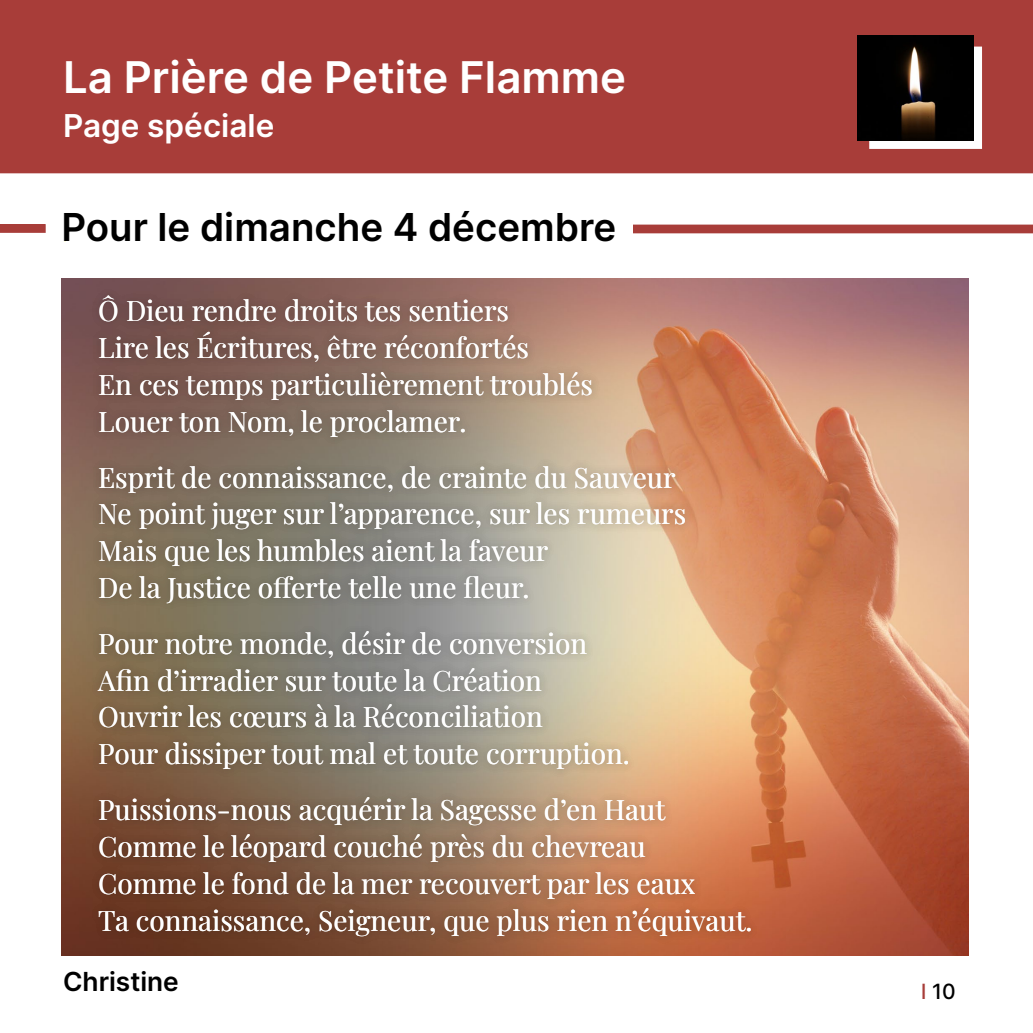
<style>
.page{position:relative;width:1033px;height:1033px;background:#fff}
.page>*{position:absolute;margin:0;border:0;box-sizing:border-box;transform-origin:0 0}
.t1{font:43.75px "Inter";color:#fff}
.t2{font:38.5px "Inter";color:#000}
.t3{font:31.5px "Inter";color:#fff}
.t4{font:28px/36.8px "Playfair Display";color:#fff}
.t5{font:26.25px "Inter";color:#000}
.t6{font:21px "Inter";color:#000}
.s1{color:#a83d39}
</style>
<div class="page">
<div style="left:1px;top:1px;width:1031px;height:171px;background:#a83d39"></div>
<div style="left:0;top:0;width:1032px;height:173px;border:2px solid #a83d39"></div>
<div style="left:869px;top:47px;width:113px;height:102px;background:#fff;border:2px solid #fff"></div>
<svg style="left:0;top:224px;width:46px;height:9px"></svg>
<img style="left:857px;top:35px;width:116px;height:106px">
<svg style="left:633px;top:224px;width:399px;height:9px;background:#ad4946"></svg>
<img style="left:62px;top:278px;width:906px;height:678px">
<div style="left:88px;top:285px;width:673px;height:662px;background:#000;opacity:.07"></div>
<h1 class="t1" style="left:63px;top:45px;width:564px">La Prière de Petite Flamme</h1>
<p class="t3" style="left:63px;top:102px;width:213px">Page spéciale</p>
<h2 class="t2" style="left:61px;top:199px;width:556px">Pour le dimanche 4 décembre</h2>
<p class="t4" style="left:98px;top:290px;width:496px">Ô Dieu rendre droits tes sentiers<br>Lire les Écritures, être réconfortés<br>En ces temps particulièrement troublés Louer ton Nom, le proclamer.</p>
<p class="t4" style="left:98px;top:456px;width:589px">Esprit de connaissance, de crainte du Sauveur Ne point juger sur l’apparence, sur les rumeurs Mais que les humbles aient la faveur<br>De la Justice offerte telle une fleur.</p>
<p class="t4" style="left:98px;top:622px;width:533px">Pour notre monde, désir de conversion Afin d’irradier sur toute la Création Ouvrir les cœurs à la Réconciliation<br>Pour dissiper tout mal et toute corruption.</p>
<p class="t4" style="left:98px;top:789px;width:656px">Puissions-nous acquérir la Sagesse d’en Haut Comme le léopard couché près du chevreau<br>Comme le fond de la mer recouvert par les eaux<br>Ta connaissance, Seigneur, que plus rien n’équivaut.</p>
<p class="t4" style="left:273px;top:566px;width:11px">f</p>
<p class="t5" style="left:63px;top:962px;width:117px">Christine</p>
<p class="t6" style="left:921px;top:976px;width:36px"><span class="s1">l</span> 10</p>
</div>
